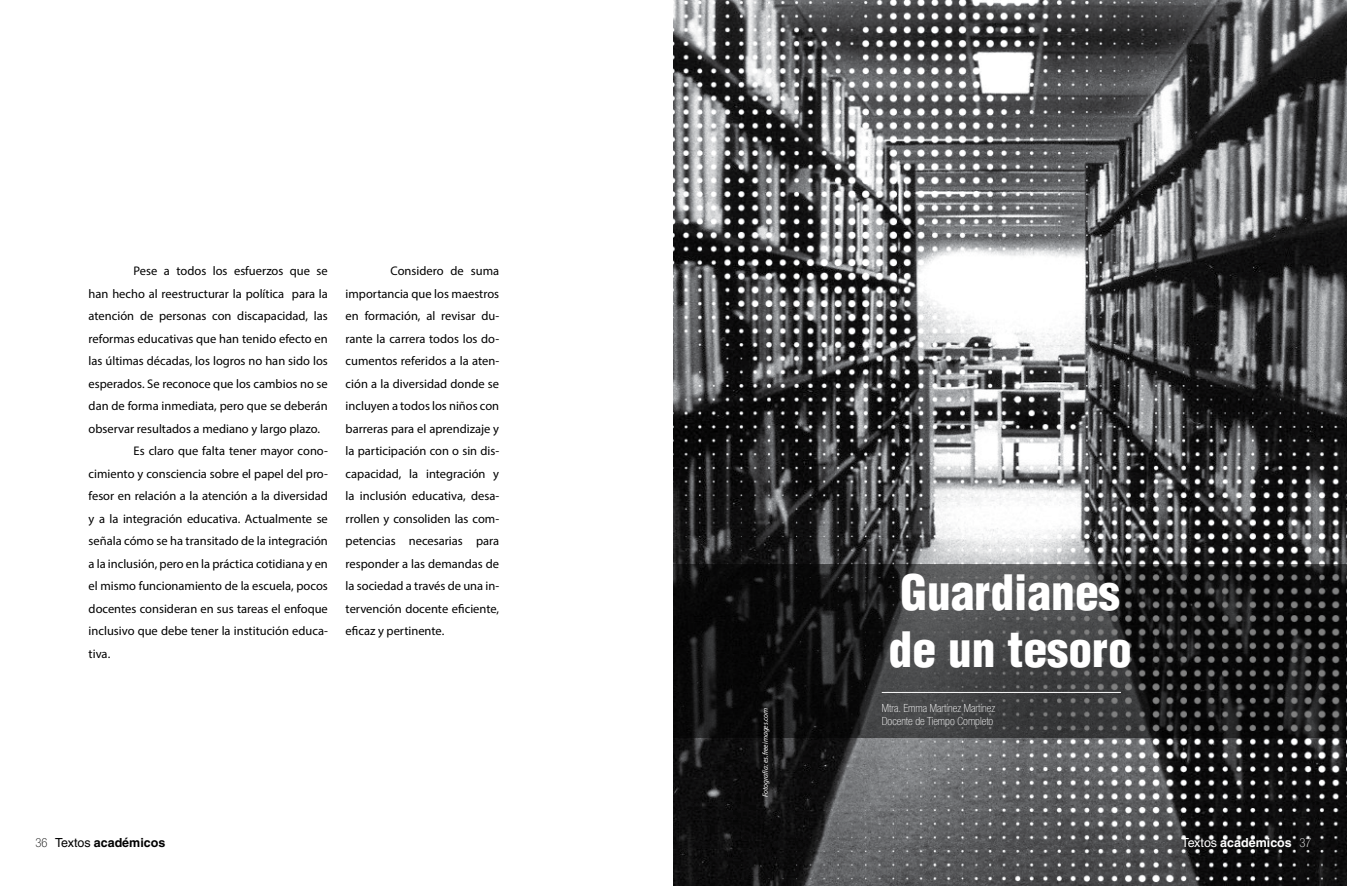
<style>
.page{position:relative;width:1347px;height:886px;background:#fff}
.page>*{position:absolute;margin:0;border:0;box-sizing:border-box;transform-origin:0 0}
.t1{font:900 condensed 47.62px/57.1px "Helvetica";color:#fff}
.t2{font:12.5px/22.5px "Myriad Pro";color:#000;text-align:justify}
.t3{font:700 12.5px "Helvetica CE";color:#000}
.t4{font:700 12.5px "Helvetica CE";color:#fff}
.t5{font:100 condensed 11.25px/13.5px "Helvetica Neue LT Std";color:#fff}
.t6{font:italic 7.5px "Myriad Pro";color:#fff}
.s1{font-family:"Helvetica Neue LT Std";font-weight:100;font-stretch:condensed}
.s2{font-family:"Helvetica";font-weight:400}
</style>
<div class="page">
<img style="left:673px;top:0;width:673px;height:886px">
<svg style="left:673px;top:564px;width:673px;height:174px;background:#2a2b2b"></svg>
<hr style="left:881px;top:692px;width:240px;height:1px;background:#fff">
<p class="t2" style="left:134px;top:259px;width:196px">Pese a todos los esfuerzos que se</p>
<p class="t2" style="left:89px;top:282px;width:241px">han hecho al reestructurar la política para la</p>
<p class="t2" style="left:89px;top:304px;width:241px">atención de personas con discapacidad, las</p>
<p class="t2" style="left:89px;top:327px;width:241px">reformas educativas que han tenido efecto en</p>
<p class="t2" style="left:89px;top:349px;width:241px">las últimas décadas, los logros no han sido los</p>
<p class="t2" style="left:89px;top:372px;width:241px">esperados. Se reconoce que los cambios no se</p>
<p class="t2" style="left:89px;top:394px;width:241px">dan de forma inmediata, pero que se deberán</p>
<p class="t2" style="left:89px;top:417px;width:233px">observar resultados a mediano y largo plazo.</p>
<p class="t2" style="left:134px;top:439px;width:196px">Es claro que falta tener mayor cono-</p>
<p class="t2" style="left:89px;top:462px;width:241px">cimiento y consciencia sobre el papel del pro-</p>
<p class="t2" style="left:89px;top:484px;width:241px">fesor en relación a la atención a la diversidad</p>
<p class="t2" style="left:89px;top:507px;width:241px">y a la integración educativa. Actualmente se</p>
<p class="t2" style="left:89px;top:529px;width:241px">señala cómo se ha transitado de la integración</p>
<p class="t2" style="left:89px;top:552px;width:241px">a la inclusión, pero en la práctica cotidiana y en</p>
<p class="t2" style="left:89px;top:574px;width:241px">el mismo funcionamiento de la escuela, pocos</p>
<p class="t2" style="left:89px;top:597px;width:241px">docentes consideran en sus tareas el enfoque</p>
<p class="t2" style="left:89px;top:619px;width:241px">inclusivo que debe tener la institución educa-</p>
<p class="t2" style="left:89px;top:642px;width:23px">tiva.</p>
<p class="t2" style="left:345px;top:259px;width:155px;text-indent:45px">Considero de suma importancia que los maestros en formación, al revisar du&shy;rante la carrera todos los do&shy;cumentos referidos a la aten&shy;ción a la diversidad donde se incluyen a todos los niños con barreras para el aprendizaje y la participación con o sin dis&shy;capacidad, la integración y la inclusión educativa, desa&shy;rrollen y consoliden las com&shy;petencias necesarias para responder a las demandas de la sociedad a través de una in&shy;tervención docente eficiente, eficaz y pertinente.</p>
<p class="t6" style="left:760px;top:797px;width:91px;rotate:-90deg">Fotografía: es.freeimages.com</p>
<h1 class="t1" style="left:888px;top:564px;width:245px">Guardianes de un tesoro</h1>
<p class="t5" style="left:881px;top:701px;width:115px">Mtra. Emma Martínez Martínez<br>Docente de Tiempo Completo</p>
<p class="t3" style="left:35px;top:835px;width:131px"><span class="s1">36</span> <span class="s2">Textos</span> académicos</p>
<p class="t4" style="left:1181px;top:835px;width:131px"><span class="s2">Textos</span> académicos <span class="s1">37</span></p>
</div>
